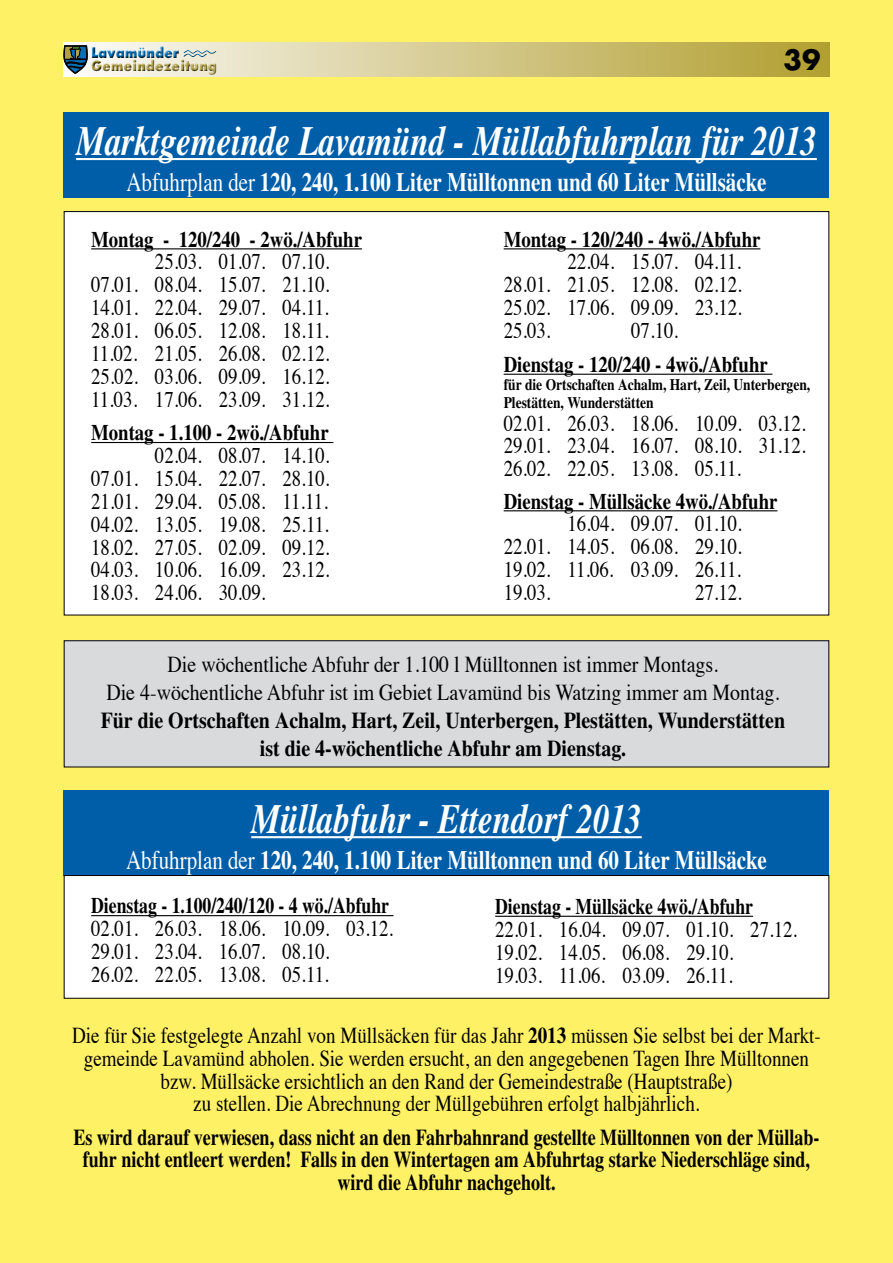
<style>
.page{position:relative;width:893px;height:1263px;background:#fff165}
.page>*{position:absolute;margin:0;border:0;box-sizing:border-box;transform-origin:0 0}
.t1{font:italic 700 41.7px "Times";color:#fff;scale:.79 1}
.t2{font:700 27px "Futura";color:#000}
.t3{font:700 26.55px "Times";color:#fff;scale:.79 1}
.t4{font:22.8px/22.8px "Times";color:#000;text-align:center;scale:.84 1}
.t5{font:700 22.8px/22.8px "Times";color:#000;text-align:center;scale:.79 1}
.t6{font:22.8px/27.8px "Times";color:#000;text-align:center;scale:.88 1}
.t7{font:700 22.8px/27.8px "Times";color:#000;text-align:center;scale:.88 1}
.t8{font:22.35px/22.8px "Times";color:#000;text-align:justify;scale:.84 1}
.t9{font:700 22.35px "Times";color:#000;scale:.84 1}
.t10{font:700 22.35px "Times";color:#000;scale:.79 1}
.t11{font:700 16.05px/17.9px "Times";color:#000;scale:.84 1}
.t12{font:800 14.4px "Futura";color:#b1a048;scale:.87 1}
.t13{font:800 14.4px "Futura";color:#0070b8;scale:.87 1}
.s1{font-weight:400}
.s2{font-weight:700}
</style>
<div class="page">
<div style="left:64px;top:790px;width:765px;height:86px;background:#005ea8"></div>
<div style="left:64px;top:112px;width:765px;height:86px;background:#005ea8"></div>
<div style="left:64px;top:875px;width:765px;height:123px;background:#fff"></div>
<div style="left:64px;top:875px;width:765px;height:124px;border:1px solid #000"></div>
<div style="left:64px;top:641px;width:765px;height:126px;background:#d9dadb"></div>
<div style="left:64px;top:640px;width:765px;height:127px;border:1px solid #000"></div>
<div style="left:64px;top:212px;width:765px;height:403px;background:#fff"></div>
<hr style="left:76px;top:158px;width:741px;height:2px;background:#fff">
<hr style="left:251px;top:836px;width:391px;height:2px;background:#fff">
<hr style="left:91px;top:248px;width:271px;height:1px;background:#000">
<hr style="left:91px;top:442px;width:242px;height:1px;background:#000">
<hr style="left:504px;top:510px;width:273px;height:1px;background:#000">
<hr style="left:91px;top:915px;width:302px;height:1px;background:#000">
<hr style="left:495px;top:916px;width:258px;height:1px;background:#000">
<hr style="left:504px;top:248px;width:256px;height:1px;background:#000">
<hr style="left:504px;top:374px;width:268px;height:1px;background:#000">
<svg style="left:64px;top:43px;width:765px;height:34px;background:#cfc482"></svg>
<svg style="left:64px;top:46px;width:23px;height:27px"></svg>
<div style="left:90px;top:44px;width:91px;height:15px;background:#f5f3e8"></div>
<div style="left:90px;top:45px;width:91px;height:15px;background:#000;opacity:.75"></div>
<div style="left:89px;top:57px;width:129px;height:18px;background:#fff;opacity:.75"></div>
<div style="left:90px;top:58px;width:129px;height:19px;background:#000;opacity:.75"></div>
<div style="left:183px;top:49px;width:34px;height:8px;background:#efebd7"></div>
<div style="left:183px;top:50px;width:34px;height:10px;background:#000;opacity:.75"></div>
<p class="t13" style="left:91px;top:43px;width:103px">Lavamünder</p>
<p class="t12" style="left:91px;top:57px;width:146px">Gemeindezeitung</p>
<p class="t2" style="left:784px;top:42px;width:39px">39</p>
<h1 class="t1" style="left:76px;top:116px;width:939px">Marktgemeinde Lavamünd - Müllabfuhrplan für 2013</h1>
<p class="t3" style="left:126px;top:166px;width:812px"><span class="s1">Abfuhrplan der</span> 120, 240, 1.100 Liter Mülltonnen und 60 Liter Müllsäcke</p>
<p class="t9" style="left:91px;top:226px;width:324px">Montag - 120/240 - 2wö./Abfuhr</p>
<p class="t8" style="left:91px;top:249px;width:285px;text-indent:64px">25.03. 01.07. 07.10.<br>07.01. 08.04. 15.07. 21.10.<br>14.01. 22.04. 29.07. 04.11.<br>28.01. 06.05. 12.08. 18.11.<br>11.02. 21.05. 26.08. 02.12.<br>25.02. 03.06. 09.09. 16.12.<br>11.03. 17.06. 23.09. 31.12.</p>
<p class="t9" style="left:91px;top:419px;width:284px">Montag - 1.100 - 2wö./Abfuhr</p>
<p class="t8" style="left:91px;top:442px;width:285px;text-indent:64px">02.04. 08.07. 14.10.<br>07.01. 15.04. 22.07. 28.10.<br>21.01. 29.04. 05.08. 11.11.<br>04.02. 13.05. 19.08. 25.11.<br>18.02. 27.05. 02.09. 09.12.<br>04.03. 10.06. 16.09. 23.12.<br>18.03. 24.06. 30.09.</p>
<p class="t9" style="left:504px;top:226px;width:307px">Montag - 120/240 - 4wö./Abfuhr</p>
<p class="t8" style="left:504px;top:249px;width:285px;text-indent:64px">22.04. 15.07. 04.11.<br>28.01. 21.05. 12.08. 02.12.<br>25.02. 17.06. 09.09. 23.12.<br>25.03.</p>
<p class="t8" style="left:631px;top:317px;width:57px">07.10.</p>
<p class="t9" style="left:504px;top:351px;width:316px">Dienstag - 120/240 - 4wö./Abfuhr</p>
<p class="t11" style="left:504px;top:375px;width:366px">für die Ortschaften Achalm, Hart, Zeil, Unterbergen,<br>Plestätten, Wunderstätten</p>
<p class="t8" style="left:504px;top:410px;width:361px">02.01. 26.03. 18.06. 10.09. 03.12.<br>29.01. 23.04. 16.07. 08.10. 31.12.<br>26.02. 22.05. 13.08. 05.11.</p>
<p class="t9" style="left:504px;top:488px;width:327px">Dienstag - Müllsäcke 4wö./Abfuhr</p>
<p class="t8" style="left:504px;top:511px;width:285px;text-indent:64px">16.04. 09.07. 01.10.<br>22.01. 14.05. 06.08. 29.10.<br>19.02. 11.06. 03.09. 26.11.<br>19.03.</p>
<p class="t8" style="left:695px;top:579px;width:57px">27.12.</p>
<p class="t6" style="left:106px;top:649px;width:766px">Die wöchentliche Abfuhr der 1.100 l Mülltonnen ist immer Montags.<br>Die 4-wöchentliche Abfuhr ist im Gebiet Lavamünd bis Watzing immer am Montag.</p>
<p class="t7" style="left:101px;top:706px;width:779px">Für die Ortschaften Achalm, Hart, Zeil, Unterbergen, Plestätten, Wunderstätten ist die 4-wöchentliche Abfuhr am Dienstag.</p>
<h1 class="t1" style="left:251px;top:795px;width:496px">Müllabfuhr - Ettendorf 2013</h1>
<p class="t3" style="left:126px;top:844px;width:813px"><span class="s1">Abfuhrplan der</span> 120, 240, 1.100 Liter Mülltonnen und 60 Liter Müllsäcke</p>
<p class="t10" style="left:91px;top:892px;width:379px">Dienstag - 1.100/240/120 - 4 wö./Abfuhr</p>
<p class="t8" style="left:91px;top:915px;width:361px;text-align:left">02.01. 26.03. 18.06. 10.09. 03.12.<br>29.01. 23.04. 16.07. 08.10.<br>26.02. 22.05. 13.08. 05.11.</p>
<p class="t10" style="left:495px;top:893px;width:328px">Dienstag - Müllsäcke 4wö./Abfuhr</p>
<p class="t8" style="left:495px;top:916px;width:361px;text-align:left">22.01. 16.04. 09.07. 01.10. 27.12.<br>19.02. 14.05. 06.08. 29.10.<br>19.03. 11.06. 03.09. 26.11.</p>
<p class="t4" style="left:72px;top:1022px;width:893px">Die für Sie festgelegte Anzahl von Müllsäcken für das Jahr <span class="s2">2013</span> müssen Sie selbst bei der Markt&shy;gemeinde Lavamünd abholen. Sie werden ersucht, an den angegebenen Tagen Ihre Mülltonnen bzw. Müllsäcke ersichtlich an den Rand der Gemeindestraße (Hauptstraße)<br>zu stellen. Die Abrechnung der Müllgebühren erfolgt halbjährlich.</p>
<p class="t5" style="left:73px;top:1125px;width:946px">Es wird darauf verwiesen, dass nicht an den Fahrbahnrand gestellte Mülltonnen von der Müllab&shy;fuhr nicht entleert werden! Falls in den Wintertagen am Abfuhrtag starke Niederschläge sind, wird die Abfuhr nachgeholt.</p>
</div>
